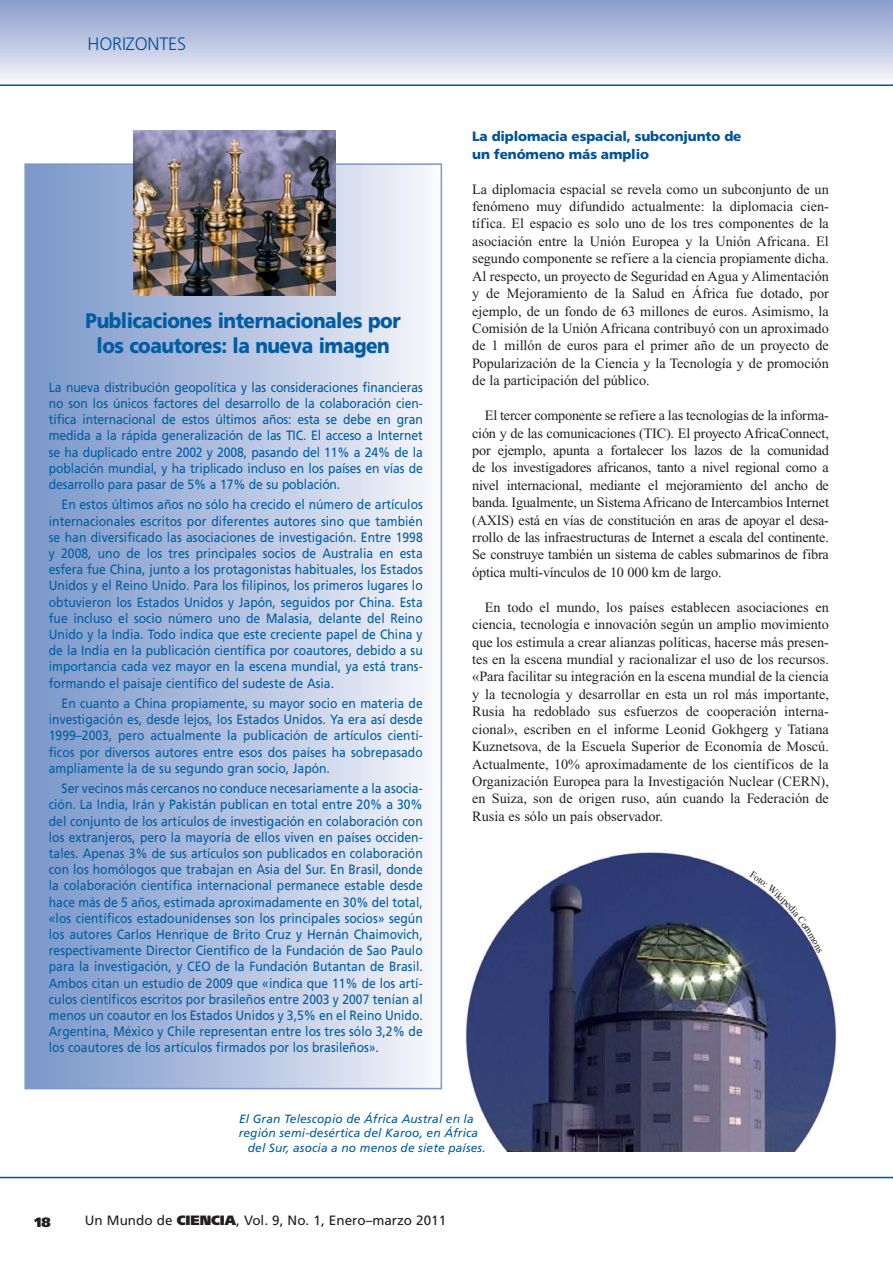
<style>
.page{position:relative;width:893px;height:1263px;background:#fff}
.page>*{position:absolute;margin:0;border:0;box-sizing:border-box;transform-origin:0 0}
.t1{font:900 21px/25.2px "Frutiger";letter-spacing:-.025em;color:#005da3;text-align:center;scale:.9 1}
.t2{font:300 18px "Frutiger";letter-spacing:-.01em;color:#00519c}
.t3{font:14.25px/17.4px "Times New Roman";color:#231f20;text-align:justify}
.t4{font:13.5px/16.2px "Frutiger";color:#005da3;text-align:justify;scale:.9 1}
.t5{font:900 13.5px/17.4px "Frutiger";letter-spacing:-.01em;color:#00519c}
.t6{font:13.5px "Frutiger";color:#231f20}
.t7{font:900 13.5px "Frutiger";color:#231f20}
.t8{font:italic 12px "Frutiger";letter-spacing:.01em;color:#005da3}
.s1{font-weight:900}
</style>
<div class="page">
<hr style="left:0;top:1177px;width:893px;height:1px;background:#00519c">
<div style="left:0;top:0;width:893px;height:83px;background:linear-gradient(to bottom,#899aca,#f4f4fa)"></div>
<hr style="left:0;top:85px;width:893px;height:1px;background:#00519c">
<img style="left:465px;top:852px;width:372px;height:300px">
<div style="left:25px;top:164px;width:416px;height:925px;background:linear-gradient(to right,#7694c7,#f6f5fb)"></div>
<img style="left:133px;top:131px;width:203px;height:164px">
<svg style="left:749px;top:871px;width:73px;height:82px"></svg>
<h2 class="t2" style="left:88px;top:36px;width:100px">HORIZONTES</h2>
<h1 class="t1" style="left:86px;top:310px;width:352px">Publicaciones internacionales por los coautores: la nueva imagen</h1>
<p class="t4" style="left:49px;top:380px;width:417px">La nueva distribución geopolítica y las consideraciones financieras no son los únicos factores del desarrollo de la colaboración cien&shy;tífica internacional de estos últimos años: esta se debe en gran medida a la rápida generalización de las TIC. El acceso a Internet se ha duplicado entre 2002 y 2008, pasando del 11% a 24% de la población mundial, y ha triplicado incluso en los países en vías de desarrollo para pasar de 5% a 17% de su población.</p>
<p class="t4" style="left:49px;top:498px;width:417px;text-indent:13px">En estos últimos años no sólo ha crecido el número de artículos internacionales escritos por diferentes autores sino que también se han diversificado las asociaciones de investigación. Entre 1998 y 2008, uno de los tres principales socios de Australia en esta esfera fue China, junto a los protagonistas habituales, los Estados Unidos y el Reino Unido. Para los filipinos, los primeros lugares lo obtuvieron los Estados Unidos y Japón, seguidos por China. Esta fue incluso el socio número uno de Malasia, delante del Reino Unido y la India. Todo indica que este creciente papel de China y de la India en la publicación científica por coautores, debido a su importancia cada vez mayor en la escena mundial, ya está trans&shy;formando el paisaje científico del sudeste de Asia.</p>
<p class="t4" style="left:49px;top:696px;width:417px;text-indent:13px">En cuanto a China propiamente, su mayor socio en materia de investigación es, desde lejos, los Estados Unidos. Ya era así desde 1999–2003, pero actualmente la publicación de artículos cientí&shy;ficos por diversos autores entre esos dos países ha sobrepasado ampliamente la de su segundo gran socio, Japón.</p>
<p class="t4" style="left:49px;top:781px;width:417px;text-indent:13px">Ser vecinos más cercanos no conduce necesariamente a la asocia&shy;ción. La India, Irán y Pakistán publican en total entre 20% a 30% del conjunto de los artículos de investigación en colaboración con los extranjeros, pero la mayoría de ellos viven en países occiden&shy;tales. Apenas 3% de sus artículos son publicados en colaboración con los homólogos que trabajan en Asia del Sur. En Brasil, donde la colaboración científica internacional permanece estable desde hace más de 5 años, estimada aproximadamente en 30% del total, «los científicos estadounidenses son los principales socios» según los autores Carlos Henrique de Brito Cruz y Hernán Chaimovich, respectivamente Director Científico de la Fundación de Sao Paulo para la investigación, y CEO de la Fundación Butantan de Brasil.<br>Ambos citan un estudio de 2009 que «indica que 11% de los artí&shy;culos científicos escritos por brasileños entre 2003 y 2007 tenían al menos un coautor en los Estados Unidos y 3,5% en el Reino Unido.<br>Argentina, México y Chile representan entre los tres sólo 3,2% de los coautores de los artículos firmados por los brasileños».</p>
<p class="t5" style="left:472px;top:129px;width:271px">La diplomacia espacial, subconjunto de un fenómeno más amplio</p>
<p class="t3" style="left:472px;top:182px;width:358px">La diplomacia espacial se revela como un subconjunto de un fenómeno muy difundido actualmente: la diplomacia cien&shy;tífica. El espacio es solo uno de los tres componentes de la asociación entre la Unión Europea y la Unión Africana. El segundo componente se refiere a la ciencia propiamente dicha.<br>Al respecto, un proyecto de Seguridad en Agua y Alimentación y de Mejoramiento de la Salud en África fue dotado, por ejemplo, de un fondo de 63 millones de euros. Asimismo, la Comisión de la Unión Africana contribuyó con un aproximado de 1 millón de euros para el primer año de un proyecto de Popularización de la Ciencia y la Tecnología y de promoción de la participación del público.</p>
<p class="t3" style="left:472px;top:408px;width:358px;text-indent:13px">El tercer componente se refiere a las tecnologías de la informa&shy;ción y de las comunicaciones (TIC). El proyecto AfricaConnect, por ejemplo, apunta a fortalecer los lazos de la comunidad de los investigadores africanos, tanto a nivel regional como a nivel internacional, mediante el mejoramiento del ancho de banda. Igualmente, un Sistema Africano de Intercambios Internet (AXIS) está en vías de constitución en aras de apoyar el desa&shy;rrollo de las infraestructuras de Internet a escala del continente.<br>Se construye también un sistema de cables submarinos de fibra óptica multi-vínculos de 10 000 km de largo.</p>
<p class="t3" style="left:472px;top:600px;width:358px;text-indent:13px">En todo el mundo, los países establecen asociaciones en ciencia, tecnología e innovación según un amplio movimiento que los estimula a crear alianzas políticas, hacerse más presen&shy;tes en la escena mundial y racionalizar el uso de los recursos. «Para facilitar su integración en la escena mundial de la ciencia y la tecnología y desarrollar en esta un rol más importante, Rusia ha redoblado sus esfuerzos de cooperación interna&shy;cional», escriben en el informe Leonid Gokhgerg y Tatiana Kuznetsova, de la Escuela Superior de Economía de Moscú.<br>Actualmente, 10% aproximadamente de los científicos de la Organización Europea para la Investigación Nuclear (CERN), en Suiza, son de origen ruso, aún cuando la Federación de Rusia es sólo un país observador.</p>
<p class="t8" style="left:239px;top:1114px;width:236px">El Gran Telescopio de África Austral en la</p>
<p class="t8" style="left:239px;top:1128px;width:241px">región semi-desértica del Karoo, en África</p>
<p class="t8" style="left:248px;top:1143px;width:239px">del Sur, asocia a no menos de siete países.</p>
<p class="t7" style="left:34px;top:1217px;width:18px">18</p>
<p class="t6" style="left:85px;top:1215px;width:363px">Un Mundo de <span class="s1">CIENCIA</span>, Vol. 9, No. 1, Enero–marzo 2011</p>
</div>
